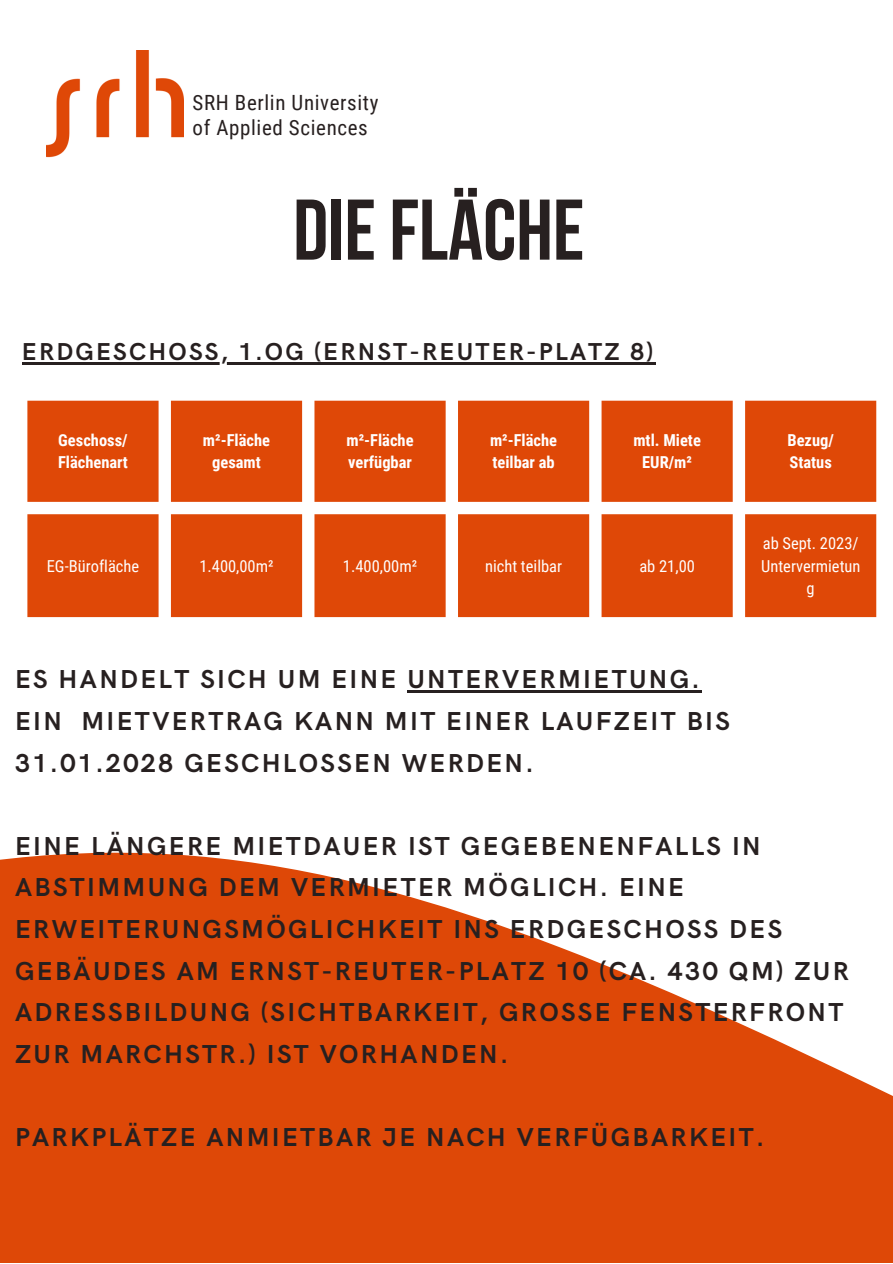
<style>
.page{position:relative;width:893px;height:1264px;background:#fff}
.page>*{position:absolute;margin:0;border:0;box-sizing:border-box;transform-origin:0 0}
.t1{font:85.8px "Bebas Neue Cyrillic";color:#272020}
.t2{font:700 25.95px/41.5px "HK Grotesk";letter-spacing:.09em;color:#272020}
.t3{font:700 24.6px "HK Grotesk";letter-spacing:.09em;color:#272020}
.t4{font:21px/24.8px "Roboto Condensed";letter-spacing:.03em;color:#272020}
.t5{font:700 16.5px/22.5px "Roboto Condensed";color:#fff}
.t6{font:16.5px/22.5px "Roboto Condensed";color:#fff;text-align:center}
</style>
<div class="page">
<img style="left:47px;top:51px;width:137px;height:107px">
<svg style="left:27px;top:400px;width:849px;height:217px;background:#e35f26"></svg>
<hr style="left:22px;top:362px;width:633px;height:2px;background:#272020">
<svg style="left:0;top:852px;width:892px;height:410px;fill:#de4807"></svg>
<hr style="left:407px;top:690px;width:295px;height:3px;background:#272020">
<p class="t4" style="left:193px;top:90px;width:187px">SRH Berlin University of Applied Sciences</p>
<h1 class="t1" style="left:293px;top:195px;width:293px">DIEFLÄCHE</h1>
<p class="t3" style="left:22px;top:338px;width:633px">ERDGESCHOSS, 1.OG (ERNST-REUTER-PLATZ 8)</p>
<p class="t5" style="left:58px;top:429px;width:71px">Geschoss/<br>Flächenart</p>
<p class="t5" style="left:203px;top:429px;width:69px;text-align:center">m²-Fläche gesamt</p>
<p class="t5" style="left:346px;top:429px;width:69px">m²-Fläche verfügbar</p>
<p class="t5" style="left:490px;top:429px;width:69px">m²-Fläche teilbar ab</p>
<p class="t5" style="left:633px;top:429px;width:69px;text-align:center">mtl. Miete<br>EUR/m²</p>
<p class="t5" style="left:787px;top:429px;width:48px">Bezug/<br>Status</p>
<p class="t6" style="left:47px;top:554px;width:94px">EG-Bürofläche</p>
<p class="t6" style="left:199px;top:554px;width:76px">1.400,00m²</p>
<p class="t6" style="left:343px;top:554px;width:76px">1.400,00m²</p>
<p class="t6" style="left:485px;top:554px;width:79px">nicht teilbar</p>
<p class="t6" style="left:639px;top:554px;width:57px">ab 21,00</p>
<p class="t2" style="left:15px;top:659px;width:716px">ES HANDELT SICH UM EINE UNTERVERMIETUNG.<br>EIN MIETVERTRAG KANN MIT EINER LAUFZEIT BIS<br>31.01.2028 GESCHLOSSEN WERDEN.</p>
<p class="t6" style="left:761px;top:532px;width:101px">ab Sept. 2023/<br>Untervermietun g</p>
<p class="t2" style="left:15px;top:826px;width:835px">EINE LÄNGERE MIETDAUER IST GEGEBENENFALLS IN ABSTIMMUNG DEM VERMIETER MÖGLICH. EINE ERWEITERUNGSMÖGLICHKEIT INS ERDGESCHOSS DES GEBÄUDES AM ERNST-REUTER-PLATZ 10 (CA. 430 QM) ZUR ADRESSBILDUNG (SICHTBARKEIT, GROSSE FENSTERFRONT ZUR MARCHSTR.) IST VORHANDEN.</p>
<p class="t2" style="left:15px;top:1117px;width:750px">PARKPLÄTZE ANMIETBAR JE NACH VERFÜGBARKEIT.</p>
</div>
